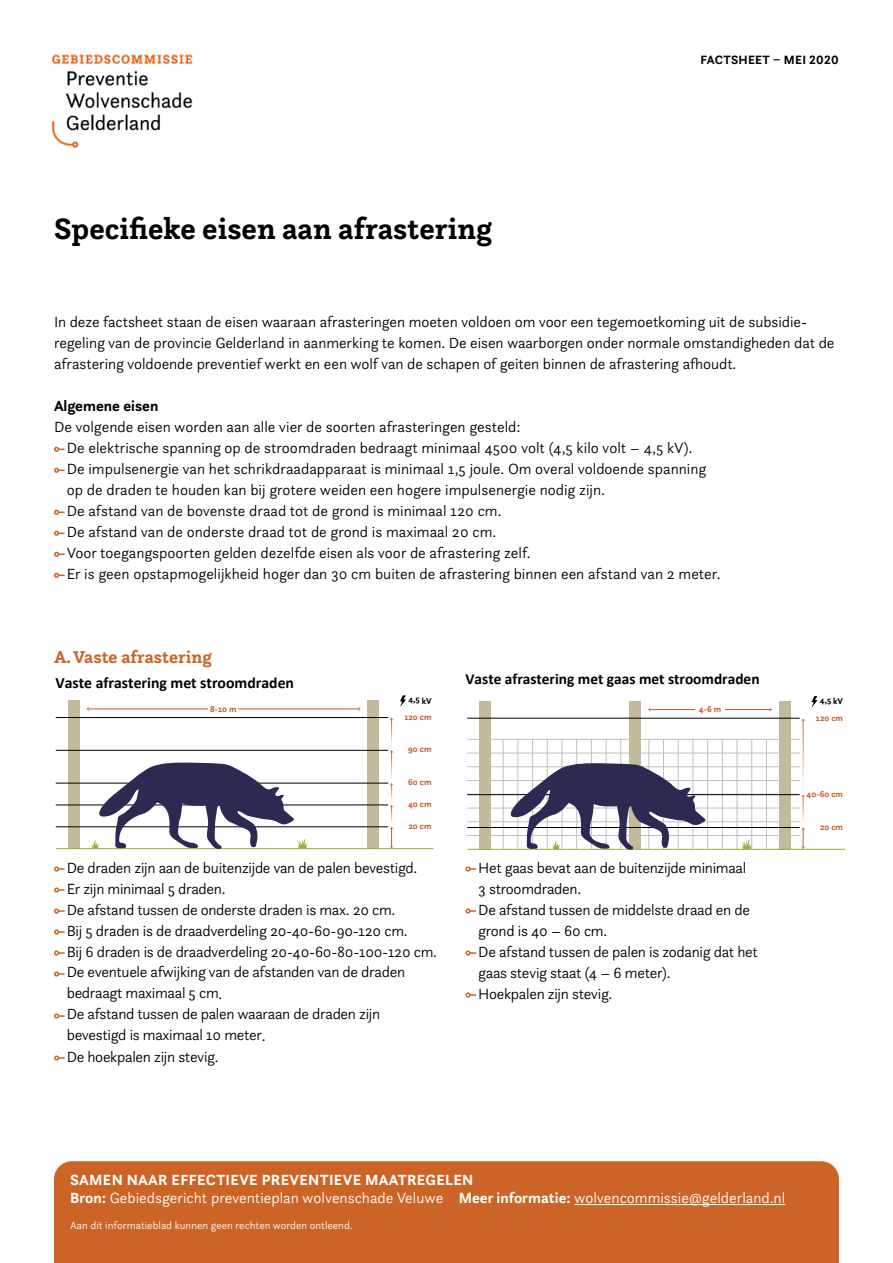
<style>
.page{position:relative;width:893px;height:1263px;background:#fff}
.page>*{position:absolute;margin:0;border:0;box-sizing:border-box;transform-origin:0 0}
.t1{font:700 30.75px "Questa Slab";color:#000}
.t2{font:700 18px "Questa Slab";color:#cc6427}
.t3{font:700 15.75px "Calibri";color:#000}
.t4{font:300 15.3px/21px "Questa Sans";letter-spacing:-.005em;color:#000}
.t5{font:300 15.3px "Questa Sans";color:#fff}
.t6{font:700 15.3px "Questa Sans";letter-spacing:.02em;color:#fff}
.t7{font:700 15.3px "Calibri";color:#000}
.t8{font:700 15.3px "Questa Sans";color:#000}
.t9{font:700 12.6px "Questa Sans";letter-spacing:.02em;color:#000}
.t10{font:300 10.8px "Questa Sans";color:#fff}
.t11{font:700 8.85px "Questa Sans";color:#bf5d2a}
.t12{font:700 8.85px "Questa Sans";color:#000}
.s1{font-weight:700}
</style>
<div class="page">
<svg style="left:400px;top:695px;width:6px;height:12px"></svg>
<div style="left:68px;top:701px;width:11px;height:148px;background:#c3b99c"></div>
<div style="left:368px;top:701px;width:11px;height:148px;background:#c3b99c"></div>
<hr style="left:56px;top:848px;width:377px;height:1px;background:#92b339">
<hr style="left:56px;top:717px;width:332px;height:1px;background:#000">
<hr style="left:56px;top:826px;width:332px;height:1px;background:#000">
<hr style="left:56px;top:804px;width:332px;height:1px;background:#000">
<hr style="left:56px;top:783px;width:332px;height:1px;background:#000">
<hr style="left:56px;top:750px;width:332px;height:1px;background:#000">
<hr style="left:87px;top:709px;width:273px;height:1px;background:#bf5d2a">
<svg style="left:91px;top:762px;width:217px;height:87px"></svg>
<svg style="left:390px;top:717px;width:4px;height:131px"></svg>
<div style="left:208px;top:705px;width:30px;height:8px;background:#fff"></div>
<svg style="left:466px;top:866px;width:10px;height:6px"></svg>
<svg style="left:466px;top:908px;width:10px;height:6px"></svg>
<svg style="left:466px;top:950px;width:10px;height:6px"></svg>
<svg style="left:466px;top:992px;width:10px;height:6px"></svg>
<img style="left:52px;top:54px;width:141px;height:94px">
<svg style="left:54px;top:447px;width:11px;height:5px"></svg>
<svg style="left:54px;top:468px;width:11px;height:5px"></svg>
<svg style="left:54px;top:510px;width:11px;height:5px"></svg>
<svg style="left:54px;top:531px;width:11px;height:5px"></svg>
<svg style="left:54px;top:552px;width:11px;height:5px"></svg>
<svg style="left:54px;top:573px;width:11px;height:5px"></svg>
<hr style="left:503px;top:739px;width:1px;height:110px;background:#c0c0c0">
<hr style="left:518px;top:739px;width:1px;height:110px;background:#c0c0c0">
<hr style="left:532px;top:739px;width:1px;height:110px;background:#c0c0c0">
<hr style="left:547px;top:739px;width:1px;height:110px;background:#c0c0c0">
<hr style="left:562px;top:739px;width:1px;height:110px;background:#c0c0c0">
<hr style="left:576px;top:739px;width:1px;height:110px;background:#c0c0c0">
<hr style="left:591px;top:739px;width:1px;height:110px;background:#c0c0c0">
<hr style="left:606px;top:739px;width:1px;height:110px;background:#c0c0c0">
<hr style="left:620px;top:739px;width:1px;height:110px;background:#c0c0c0">
<hr style="left:648px;top:739px;width:1px;height:110px;background:#c0c0c0">
<hr style="left:663px;top:739px;width:1px;height:110px;background:#c0c0c0">
<hr style="left:678px;top:739px;width:1px;height:110px;background:#c0c0c0">
<hr style="left:693px;top:739px;width:1px;height:110px;background:#c0c0c0">
<hr style="left:707px;top:739px;width:1px;height:110px;background:#c0c0c0">
<hr style="left:722px;top:739px;width:1px;height:110px;background:#c0c0c0">
<hr style="left:737px;top:739px;width:1px;height:110px;background:#c0c0c0">
<hr style="left:751px;top:739px;width:1px;height:110px;background:#c0c0c0">
<hr style="left:766px;top:739px;width:1px;height:110px;background:#c0c0c0">
<hr style="left:467px;top:739px;width:333px;height:1px;background:#c0c0c0">
<hr style="left:467px;top:753px;width:333px;height:1px;background:#c0c0c0">
<hr style="left:467px;top:766px;width:333px;height:1px;background:#c0c0c0">
<hr style="left:467px;top:780px;width:333px;height:1px;background:#c0c0c0">
<hr style="left:467px;top:808px;width:333px;height:1px;background:#c0c0c0">
<hr style="left:467px;top:821px;width:333px;height:1px;background:#c0c0c0">
<hr style="left:467px;top:835px;width:333px;height:1px;background:#c0c0c0">
<div style="left:480px;top:701px;width:11px;height:148px;background:#c3b99c"></div>
<div style="left:630px;top:701px;width:11px;height:148px;background:#c3b99c"></div>
<div style="left:779px;top:701px;width:11px;height:148px;background:#c3b99c"></div>
<hr style="left:467px;top:849px;width:378px;height:1px;background:#92b339">
<hr style="left:467px;top:718px;width:333px;height:1px;background:#000">
<hr style="left:467px;top:827px;width:333px;height:1px;background:#000">
<hr style="left:467px;top:794px;width:333px;height:1px;background:#000">
<hr style="left:649px;top:709px;width:122px;height:1px;background:#bf5d2a">
<svg style="left:742px;top:839px;width:11px;height:10px"></svg>
<svg style="left:506px;top:763px;width:201px;height:87px"></svg>
<svg style="left:801px;top:827px;width:4px;height:22px"></svg>
<div style="left:695px;top:706px;width:30px;height:8px;background:#fff"></div>
<svg style="left:811px;top:696px;width:7px;height:11px"></svg>
<svg style="left:54px;top:866px;width:11px;height:6px"></svg>
<svg style="left:54px;top:887px;width:11px;height:6px"></svg>
<svg style="left:54px;top:908px;width:11px;height:6px"></svg>
<svg style="left:54px;top:929px;width:11px;height:6px"></svg>
<svg style="left:54px;top:950px;width:11px;height:6px"></svg>
<svg style="left:54px;top:971px;width:11px;height:6px"></svg>
<svg style="left:54px;top:1013px;width:11px;height:6px"></svg>
<svg style="left:54px;top:1055px;width:11px;height:6px"></svg>
<div style="left:54px;top:1161px;width:785px;height:102px;background:#cc6427"></div>
<hr style="left:574px;top:1204px;width:211px;height:1px;background:#fff">
<h1 class="t1" style="left:54px;top:209px;width:439px">Specifeke eisen aan afrastering</h1>
<p class="t9" style="left:701px;top:51px;width:140px">FACTSHEET – MEI 2020</p>
<p class="t4" style="left:54px;top:311px;width:782px">In deze factsheet staan de eisen waaraan afrasteringen moeten voldoen om voor een tegemoetkoming uit de subsidie&shy;regeling van de provincie Gelderland in aanmerking te komen. De eisen waarborgen onder normale omstandigheden dat de afrastering voldoende preventief werkt en een wolf van de schapen of geiten binnen de afrastering afoudt.</p>
<h5 class="t8" style="left:54px;top:396px;width:106px">Algemene eisen</h5>
<p class="t4" style="left:54px;top:416px;width:468px">De volgende eisen worden aan alle vier de soorten afrasteringen gesteld:</p>
<p class="t4" style="left:67px;top:437px;width:627px">De elektrische spanning op de stroomdraden bedraagt minimaal 4500 volt (4,5 kilo volt – 4,5 kV).</p>
<p class="t4" style="left:67px;top:458px;width:641px">De impulsenergie van het schrikdraadapparaat is minimaal 1,5 joule. Om overal voldoende spanning</p>
<p class="t4" style="left:67px;top:479px;width:540px">op de draden te houden kan bij grotere weiden een hogere impulsenergie nodig zijn.</p>
<p class="t4" style="left:67px;top:500px;width:436px">De afstand van de bovenste draad tot de grond is minimaal 120 cm.</p>
<p class="t4" style="left:67px;top:521px;width:431px">De afstand van de onderste draad tot de grond is maximaal 20 cm.</p>
<p class="t4" style="left:67px;top:542px;width:465px">Voor toegangspoorten gelden dezelfde eisen als voor de afrastering zelf.</p>
<p class="t4" style="left:67px;top:563px;width:655px">Er is geen opstapmogelijkheid hoger dan 30 cm buiten de afrastering binnen een afstand van 2 meter.</p>
<h4 class="t2" style="left:54px;top:645px;width:159px">A. Vaste afrastering</h4>
<p class="t3" style="left:55px;top:673px;width:240px">Vaste afrastering met stroomdraden</p>
<h5 class="t7" style="left:466px;top:669px;width:296px">Vaste afrastering met gaas met stroomdraden</h5>
<p class="t12" style="left:408px;top:693px;width:25px">4,5 kV</p>
<p class="t11" style="left:210px;top:703px;width:28px">8-10 m</p>
<p class="t11" style="left:404px;top:711px;width:29px">120 cm</p>
<p class="t11" style="left:408px;top:743px;width:25px">90 cm</p>
<p class="t11" style="left:408px;top:776px;width:25px">60 cm</p>
<p class="t11" style="left:408px;top:798px;width:25px">40 cm</p>
<p class="t11" style="left:408px;top:821px;width:25px">20 cm</p>
<p class="t11" style="left:699px;top:703px;width:24px">4-6 m</p>
<p class="t4" style="left:67px;top:857px;width:352px">De draden zijn aan de buitenzijde van de palen bevestigd.</p>
<p class="t4" style="left:478px;top:857px;width:269px">Het gaas bevat aan de buitenzijde minimaal</p>
<p class="t4" style="left:67px;top:878px;width:160px">Er zijn minimaal 5 draden.</p>
<p class="t4" style="left:478px;top:878px;width:104px">3 stroomdraden.</p>
<p class="t4" style="left:67px;top:899px;width:330px">De afstand tussen de onderste draden is max. 20 cm.</p>
<p class="t4" style="left:478px;top:899px;width:273px">De afstand tussen de middelste draad en de</p>
<p class="t4" style="left:67px;top:920px;width:342px">Bij 5 draden is de draadverdeling 20-40-60-90-120 cm.</p>
<p class="t4" style="left:478px;top:920px;width:130px">grond is 40 – 60 cm.</p>
<p class="t4" style="left:67px;top:941px;width:372px">Bij 6 draden is de draadverdeling 20-40-60-80-100-120 cm.</p>
<p class="t4" style="left:478px;top:941px;width:281px">De afstand tussen de palen is zodanig dat het</p>
<p class="t4" style="left:67px;top:961px;width:340px">De eventuele afwijking van de afstanden van de draden</p>
<p class="t4" style="left:478px;top:962px;width:194px">gaas stevig staat (4 – 6 meter).</p>
<p class="t4" style="left:67px;top:982px;width:157px">bedraagt maximaal 5 cm.</p>
<p class="t4" style="left:478px;top:983px;width:136px">Hoekpalen zijn stevig.</p>
<p class="t4" style="left:67px;top:1002px;width:315px;line-height:21.6px">De afstand tussen de palen waaraan de draden zijn bevestigd is maximaal 10 meter.<br>De hoekpalen zijn stevig.</p>
<p class="t12" style="left:820px;top:694px;width:25px">4,5 kV</p>
<p class="t11" style="left:816px;top:712px;width:29px">120 cm</p>
<p class="t11" style="left:807px;top:788px;width:38px">40-60 cm</p>
<p class="t11" style="left:820px;top:821px;width:25px">20 cm</p>
<p class="t6" style="left:70px;top:1170px;width:405px">SAMEN NAAR EFFECTIEVE PREVENTIEVE MAATREGELEN</p>
<p class="t5" style="left:70px;top:1188px;width:717px"><span class="s1">Bron:</span> Gebiedsgericht preventieplan wolvenschade Veluwe <span class="s1">Meer informatie:</span> wolvencommissie@gelderland.nl</p>
<p class="t10" style="left:70px;top:1219px;width:284px">Aan dit informatieblad kunnen geen rechten worden ontleend.</p>
</div>
